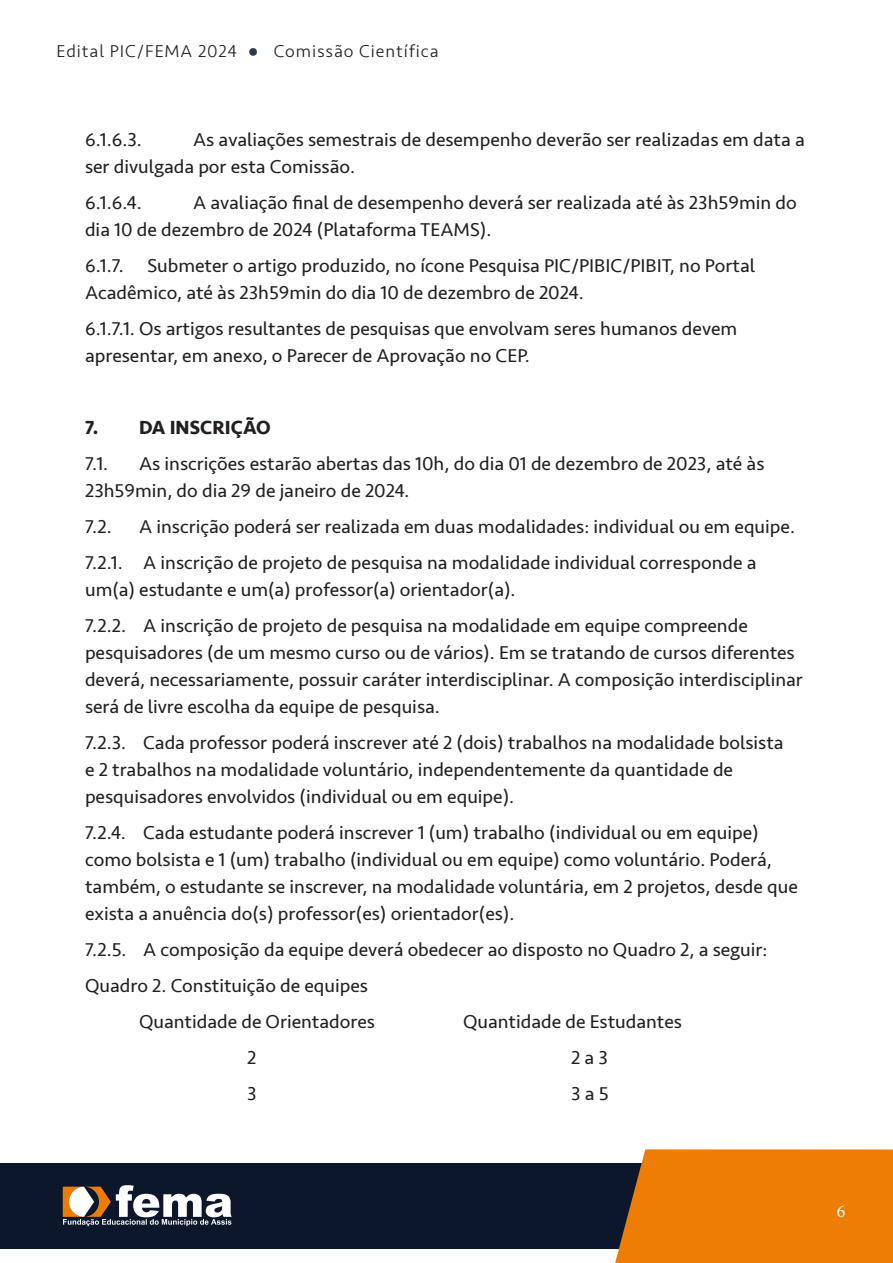
<style>
.page{position:relative;width:893px;height:1263px;background:#fff}
.page>*{position:absolute;margin:0;border:0;box-sizing:border-box;transform-origin:0 0}
.WW-Padrão{font:19.5px/27px "Seravek";color:#231f20}
.WW-Padrão-2{font:700 19.5px "Seravek";color:#231f20}
.t1{font:300 18px "Seravek";letter-spacing:.05em;color:#231f20}
.t2{font:18px "Minion Pro";color:#fff}
.s1{font-family:"Arial Narrow";font-weight:400;color:#293c4c}
</style>
<div class="page">
<div style="left:0;top:1163px;width:680px;height:85px;background:#0d172b"></div>
<div style="left:615px;top:1149px;width:278px;height:114px;background:#ed7d05"></div>
<svg style="left:63px;top:1185px;width:169px;height:41px"></svg>
<p class="t1" style="left:56px;top:41px;width:384px">Edital PIC/FEMA 2024 <span class="s1">●</span> Comissão Científica</p>
<p class="WW-Padrão" style="left:85px;top:126px;width:721px;text-indent:108px">As avaliações semestrais de desempenho deverão ser realizadas em data a ser divulgada por esta Comissão.</p>
<p class="WW-Padrão" style="left:85px;top:189px;width:58px">6.1.6.4.</p>
<p class="WW-Padrão" style="left:85px;top:126px;width:58px">6.1.6.3.</p>
<p class="WW-Padrão" style="left:85px;top:189px;width:713px;text-indent:108px">A avaliação final de desempenho deverá ser realizada até às 23h59min do dia 10 de dezembro de 2024 (Plataforma TEAMS).</p>
<p class="WW-Padrão" style="left:85px;top:252px;width:672px">6.1.7. Submeter o artigo produzido, no ícone Pesquisa PIC/PIBIC/PIBIT, no Portal<br>Acadêmico, até às 23h59min do dia 10 de dezembro de 2024.</p>
<p class="WW-Padrão" style="left:85px;top:315px;width:654px">6.1.7.1. Os artigos resultantes de pesquisas que envolvam seres humanos devem apresentar, em anexo, o Parecer de Aprovação no CEP.</p>
<p class="WW-Padrão-2" style="left:85px;top:412px;width:187px">7. DA INSCRIÇÃO</p>
<p class="WW-Padrão" style="left:85px;top:450px;width:25px">7.1.</p>
<p class="WW-Padrão" style="left:85px;top:450px;width:681px;text-indent:54px">As inscrições estarão abertas das 10h, do dia 01 de dezembro de 2023, até às<br>23h59min, do dia 29 de janeiro de 2024.</p>
<p class="WW-Padrão" style="left:85px;top:513px;width:28px">7.2.</p>
<p class="WW-Padrão" style="left:139px;top:513px;width:657px">A inscrição poderá ser realizada em duas modalidades: individual ou em equipe.</p>
<p class="WW-Padrão" style="left:85px;top:549px;width:673px">7.2.1. A inscrição de projeto de pesquisa na modalidade individual corresponde a um(a) estudante e um(a) professor(a) orientador(a).</p>
<p class="WW-Padrão" style="left:85px;top:612px;width:719px">7.2.2. A inscrição de projeto de pesquisa na modalidade em equipe compreende pesquisadores (de um mesmo curso ou de vários). Em se tratando de cursos diferentes deverá, necessariamente, possuir caráter interdisciplinar. A composição interdisciplinar será de livre escolha da equipe de pesquisa.</p>
<p class="WW-Padrão" style="left:85px;top:729px;width:700px">7.2.3. Cada professor poderá inscrever até 2 (dois) trabalhos na modalidade bolsista e 2 trabalhos na modalidade voluntário, independentemente da quantidade de pesquisadores envolvidos (individual ou em equipe).</p>
<p class="WW-Padrão" style="left:85px;top:819px;width:714px">7.2.4. Cada estudante poderá inscrever 1 (um) trabalho (individual ou em equipe) como bolsista e 1 (um) trabalho (individual ou em equipe) como voluntário. Poderá, também, o estudante se inscrever, na modalidade voluntária, em 2 projetos, desde que exista a anuência do(s) professor(es) orientador(es).</p>
<p class="WW-Padrão" style="left:85px;top:936px;width:684px">7.2.5. A composição da equipe deverá obedecer ao disposto no Quadro 2, a seguir:</p>
<p class="WW-Padrão" style="left:85px;top:972px;width:284px">Quadro 2. Constituição de equipes</p>
<p class="WW-Padrão" style="left:139px;top:1008px;width:238px">Quantidade de Orientadores</p>
<p class="WW-Padrão" style="left:463px;top:1008px;width:220px">Quantidade de Estudantes</p>
<p class="WW-Padrão" style="left:247px;top:1044px;width:11px">2</p>
<p class="WW-Padrão" style="left:571px;top:1044px;width:38px">2a3</p>
<p class="WW-Padrão" style="left:247px;top:1080px;width:11px">3</p>
<p class="WW-Padrão" style="left:571px;top:1080px;width:39px">3a5</p>
<p class="t2" style="left:837px;top:1199px;width:10px">6</p>
</div>
